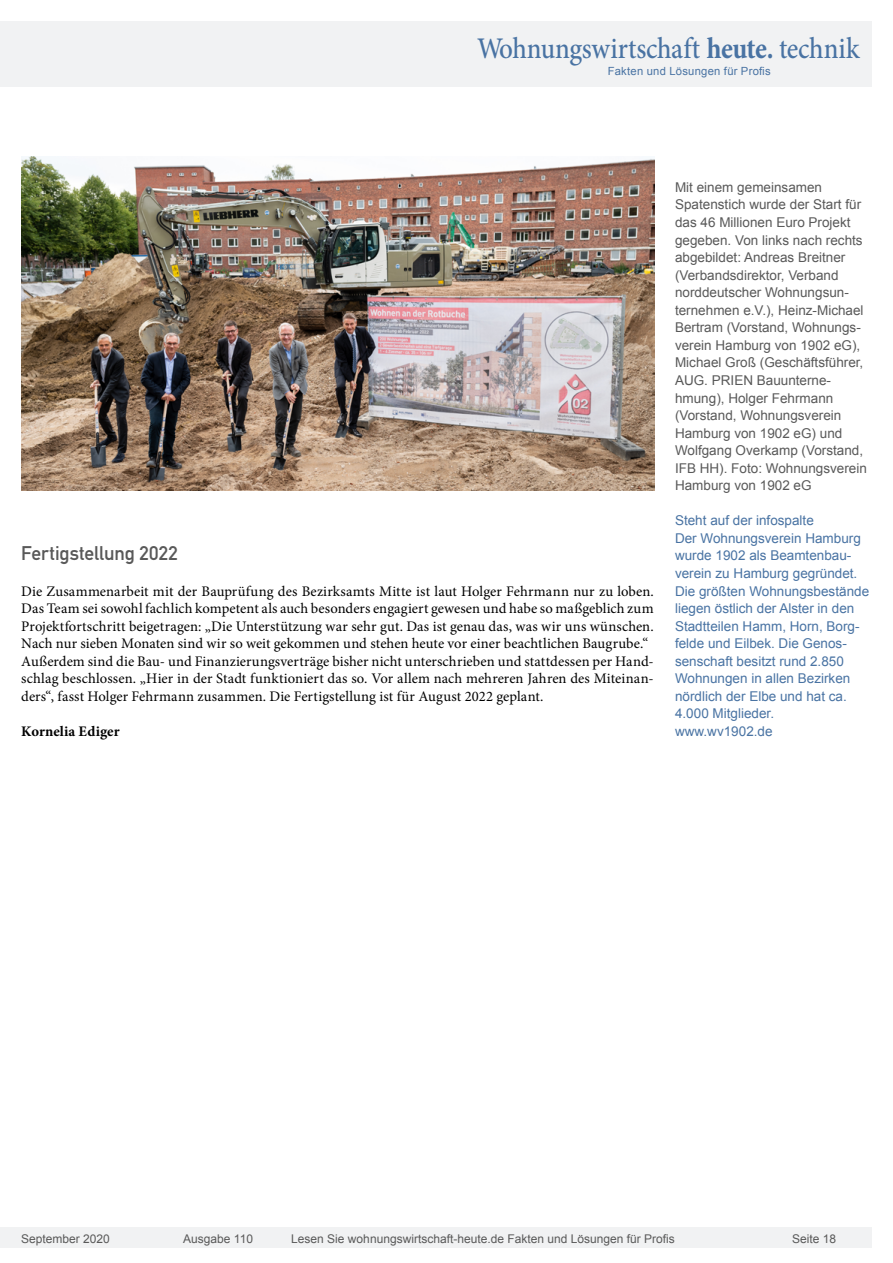
<style>
.page{position:relative;width:893px;height:1263px;background:#fff}
.page>*{position:absolute;margin:0;border:0;box-sizing:border-box;transform-origin:0 0}
.t1{font:500 30px "Minion Pro";letter-spacing:-.01em;color:#4973a3;scale:.9 1}
.Überschrift_Grau{font:19.5px "DIN Mittelschrift";letter-spacing:-.005em;color:#595959}
.Fließtext_erste_Zeil{font:14.7px/17.5px "Minion Pro";letter-spacing:.005em;color:#000;text-align:justify}
.AUTOR{font:700 14.7px "Minion Pro";letter-spacing:.005em;color:#000}
.Bildunterschrift{font:13.5px/17.5px "Arial";color:#595959}
.Info{font:13.5px/17.5px "Arial";color:#4973a3}
.t2{font:12px "Arial";color:#595959}
.t3{font:11.25px "Arial";letter-spacing:.025em;color:#4973a3}
.s1{font-weight:700}
</style>
<div class="page">
<div style="left:0;top:1227px;width:872px;height:20px;background:#f1f2f3"></div>
<div style="left:0;top:21px;width:872px;height:66px;background:#f1f2f3"></div>
<img style="left:21px;top:157px;width:633px;height:333px">
<h1 class="t1" style="left:477px;top:28px;width:426px">Wohnungswirtschaft <span class="s1">heute.</span> technik</h1>
<p class="t3" style="left:608px;top:63px;width:165px">Fakten und Lösungen für Profis</p>
<p class="Überschrift_Grau" style="left:21px;top:542px;width:158px">Fertigstellung 2022</p>
<p class="Fließtext_erste_Zeil" style="left:21px;top:582px;width:634px">Die Zusammenarbeit mit der Bauprüfung des Bezirksamts Mitte ist laut Holger Fehrmann nur zu loben.<br>Das Team sei sowohl fachlich kompetent als auch besonders engagiert gewesen und habe so maßgeblich zum Projektfortschritt beigetragen: „Die Unterstützung war sehr gut. Das ist genau das, was wir uns wünschen.<br>Nach nur sieben Monaten sind wir so weit gekommen und stehen heute vor einer beachtlichen Baugrube.“</p>
<p class="Fließtext_erste_Zeil" style="left:21px;top:652px;width:634px">Außerdem sind die Bau- und Finanzierungsverträge bisher nicht unterschrieben und stattdessen per Hand&shy;schlag beschlossen. „Hier in der Stadt funktioniert das so. Vor allem nach mehreren Jahren des Miteinan&shy;ders“, fasst Holger Fehrmann zusammen. Die Fertigstellung ist für August 2022 geplant.</p>
<p class="AUTOR" style="left:21px;top:721px;width:100px">Kornelia Ediger</p>
<p class="Bildunterschrift" style="left:675px;top:178px;width:193px">Mit einem gemeinsamen<br>Spatenstich wurde der Start für das 46 Millionen Euro Projekt gegeben. Von links nach rechts abgebildet: Andreas Breitner (Verbandsdirektor, Verband norddeutscher Wohnungsun&shy;ternehmen e.V.), Heinz-Michael<br>Bertram (Vorstand, Wohnungs&shy;verein Hamburg von 1902 eG),<br>Michael Groß (Geschäftsführer,<br>AUG. PRIEN Bauunterne&shy;hmung), Holger Fehrmann (Vorstand, Wohnungsverein<br>Hamburg von 1902 eG) und<br>Wolfgang Overkamp (Vorstand,<br>IFB HH). Foto: Wohnungsverein<br>Hamburg von 1902 eG</p>
<p class="Info" style="left:675px;top:512px;width:140px">Steht auf der infospalte</p>
<p class="Info" style="left:675px;top:529px;width:196px">Der Wohnungsverein Hamburg wurde 1902 als Beamtenbau&shy;verein zu Hamburg gegründet.<br>Die größten Wohnungsbestände liegen östlich der Alster in den<br>Stadtteilen Hamm, Horn, Borg&shy;felde und Eilbek. Die Genos&shy;senschaft besitzt rund 2.850<br>Wohnungen in allen Bezirken nördlich der Elbe und hat ca.<br>4.000 Mitglieder. www.wv1902.de</p>
<p class="t2" style="left:21px;top:1230px;width:90px">September 2020</p>
<p class="t2" style="left:183px;top:1230px;width:71px">Ausgabe 110</p>
<p class="t2" style="left:291px;top:1230px;width:385px">Lesen Sie wohnungswirtschaft-heute.de Fakten und Lösungen für Profis</p>
<p class="t2" style="left:792px;top:1231px;width:46px">Seite 18</p>
</div>
